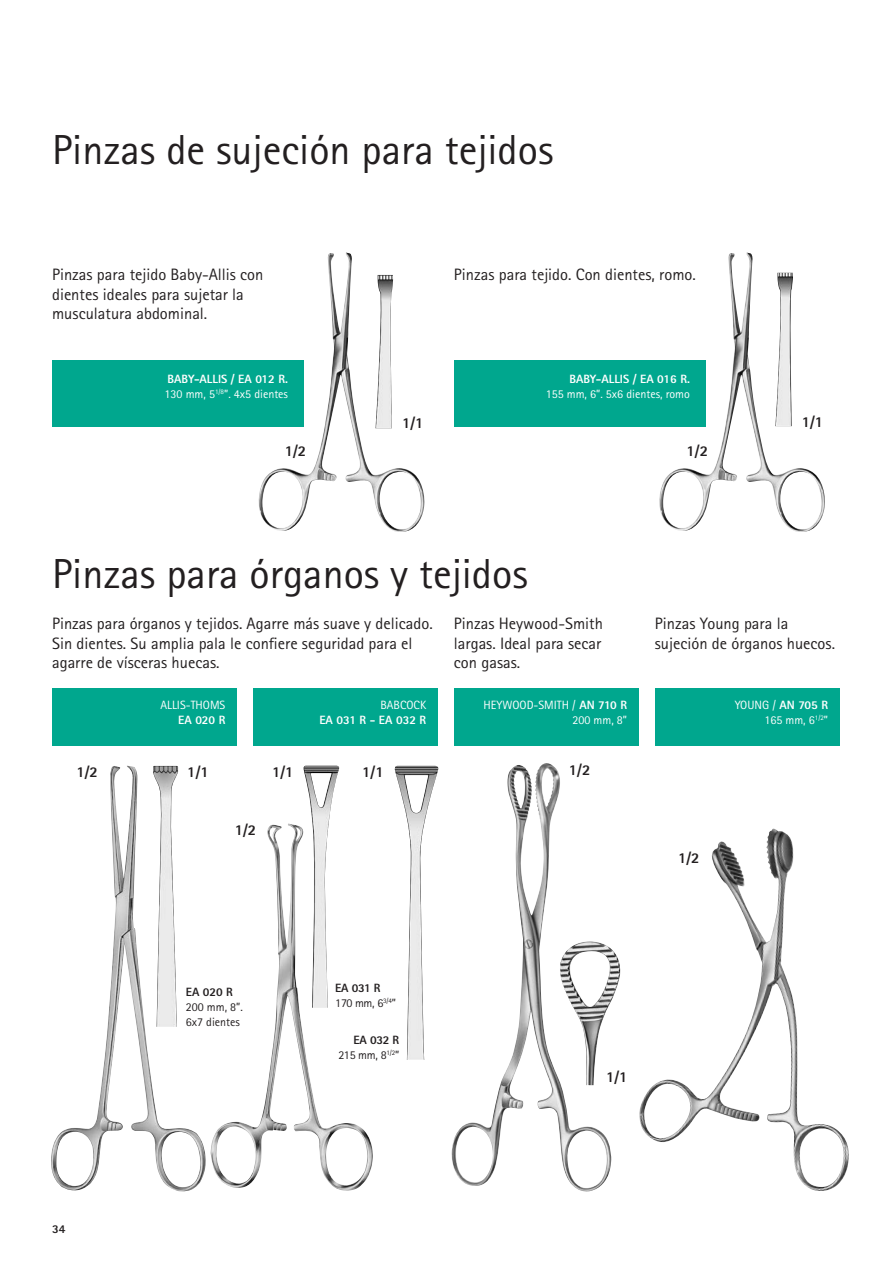
<style>
.page{position:relative;width:893px;height:1263px;background:#fff}
.page>*{position:absolute;margin:0;border:0;box-sizing:border-box;transform-origin:0 0}
.t1{font:42px "Rotis Sans Serif Pro";color:#231f20}
.t2{font:16.5px/19.5px "Rotis Sans Serif Pro";color:#231f20}
.t3{font:800 15px "Rotis Sans Serif Pro";color:#231f20}
.t4{font:12px/15px "Rotis Sans Serif Pro";color:#fff;text-align:right}
.t5{font:12px/15px "Rotis Sans Serif Pro";color:#231f20}
.t6{font:800 12px "Rotis Sans Serif Pro";color:#fff}
.t7{font:800 12px "Rotis Sans Serif Pro";color:#231f20}
.s1{font-weight:800}
</style>
<div class="page">
<img style="left:639px;top:829px;width:210px;height:362px">
<img style="left:51px;top:766px;width:155px;height:426px">
<img style="left:451px;top:763px;width:161px;height:429px">
<img style="left:258px;top:252px;width:167px;height:280px">
<img style="left:375px;top:275px;width:18px;height:153px">
<img style="left:659px;top:252px;width:166px;height:280px">
<img style="left:775px;top:273px;width:18px;height:153px">
<img style="left:153px;top:766px;width:25px;height:261px">
<img style="left:560px;top:941px;width:61px;height:144px">
<img style="left:211px;top:823px;width:162px;height:368px">
<img style="left:302px;top:766px;width:37px;height:242px">
<img style="left:394px;top:766px;width:45px;height:294px">
<div style="left:52px;top:360px;width:252px;height:67px;background:#00a78e"></div>
<div style="left:52px;top:689px;width:185px;height:57px;background:#00a78e"></div>
<div style="left:253px;top:689px;width:185px;height:57px;background:#00a78e"></div>
<div style="left:454px;top:689px;width:185px;height:57px;background:#00a78e"></div>
<div style="left:655px;top:689px;width:185px;height:57px;background:#00a78e"></div>
<div style="left:454px;top:360px;width:252px;height:67px;background:#00a78e"></div>
<h1 class="t1" style="left:52px;top:125px;width:503px">Pinzas de sujeción para tejidos</h1>
<p class="t2" style="left:52px;top:265px;width:213px">Pinzas para tejido Baby-Allis con dientes ideales para sujetar la musculatura abdominal.</p>
<p class="t4" style="left:165px;top:371px;width:125px;text-align:left"><span class="s1">BABY-ALLIS / EA 012 R.<br></span>130 mm, 5<sup>1/8</sup>”. 4x5 dientes</p>
<p class="t2" style="left:454px;top:265px;width:243px">Pinzas para tejido. Con dientes, romo.</p>
<p class="t6" style="left:569px;top:371px;width:122px">BABY-ALLIS / EA 016 R.</p>
<p class="t4" style="left:546px;top:386px;width:146px">155 mm, 6”. 5x6 dientes, romo</p>
<p class="t3" style="left:402px;top:413px;width:23px">1/1</p>
<p class="t3" style="left:802px;top:412px;width:23px">1/1</p>
<p class="t3" style="left:285px;top:441px;width:23px">1/2</p>
<p class="t3" style="left:687px;top:441px;width:23px">1/2</p>
<h1 class="t1" style="left:52px;top:549px;width:477px">Pinzas para órganos y tejidos</h1>
<p class="t2" style="left:52px;top:614px;width:382px">Pinzas para órganos y tejidos. Agarre más suave y delicado.<br>Sin dientes. Su amplia pala le confiere seguridad para el agarre de vísceras huecas.</p>
<p class="t2" style="left:454px;top:614px;width:151px;text-align:justify">Pinzas Heywood-Smith largas. Ideal para secar con gasas.</p>
<p class="t2" style="left:655px;top:614px;width:182px">Pinzas Young para la sujeción de órganos huecos.</p>
<p class="t3" style="left:76px;top:762px;width:23px">1/2</p>
<p class="t7" style="left:52px;top:1221px;width:15px">34</p>
<p class="t4" style="left:160px;top:697px;width:66px">ALLIS-THOMS</p>
<p class="t6" style="left:178px;top:712px;width:49px">EA 020 R</p>
<p class="t4" style="left:380px;top:697px;width:47px">BABCOCK</p>
<p class="t6" style="left:319px;top:712px;width:108px">EA 031 R - EA 032 R</p>
<p class="t3" style="left:187px;top:762px;width:23px">1/1</p>
<p class="t3" style="left:272px;top:762px;width:23px">1/1</p>
<p class="t3" style="left:362px;top:762px;width:23px">1/1</p>
<p class="t3" style="left:235px;top:821px;width:23px">1/2</p>
<p class="t7" style="left:186px;top:984px;width:49px">EA 020 R</p>
<p class="t5" style="left:186px;top:999px;width:59px">200 mm, 8”.<br>6x7 dientes</p>
<p class="t5" style="left:335px;top:980px;width:62px"><span class="s1">EA 031 R<br></span>170 mm, 6<sup>3/4</sup>”</p>
<p class="t5" style="left:339px;top:1032px;width:62px;text-align:right"><span class="s1">EA 032 R<br></span>215 mm, 8<sup>1/2</sup>”</p>
<p class="t4" style="left:484px;top:697px;width:145px">HEYWOOD-SMITH / <span class="s1">AN 710 R<br></span>200 mm, 8”</p>
<p class="t4" style="left:735px;top:697px;width:95px">YOUNG / <span class="s1">AN 705 R<br></span>165 mm, 6<sup>1/2</sup>”</p>
<p class="t3" style="left:569px;top:760px;width:23px">1/2</p>
<p class="t3" style="left:678px;top:848px;width:23px">1/2</p>
<p class="t3" style="left:606px;top:1067px;width:23px">1/1</p>
</div>
